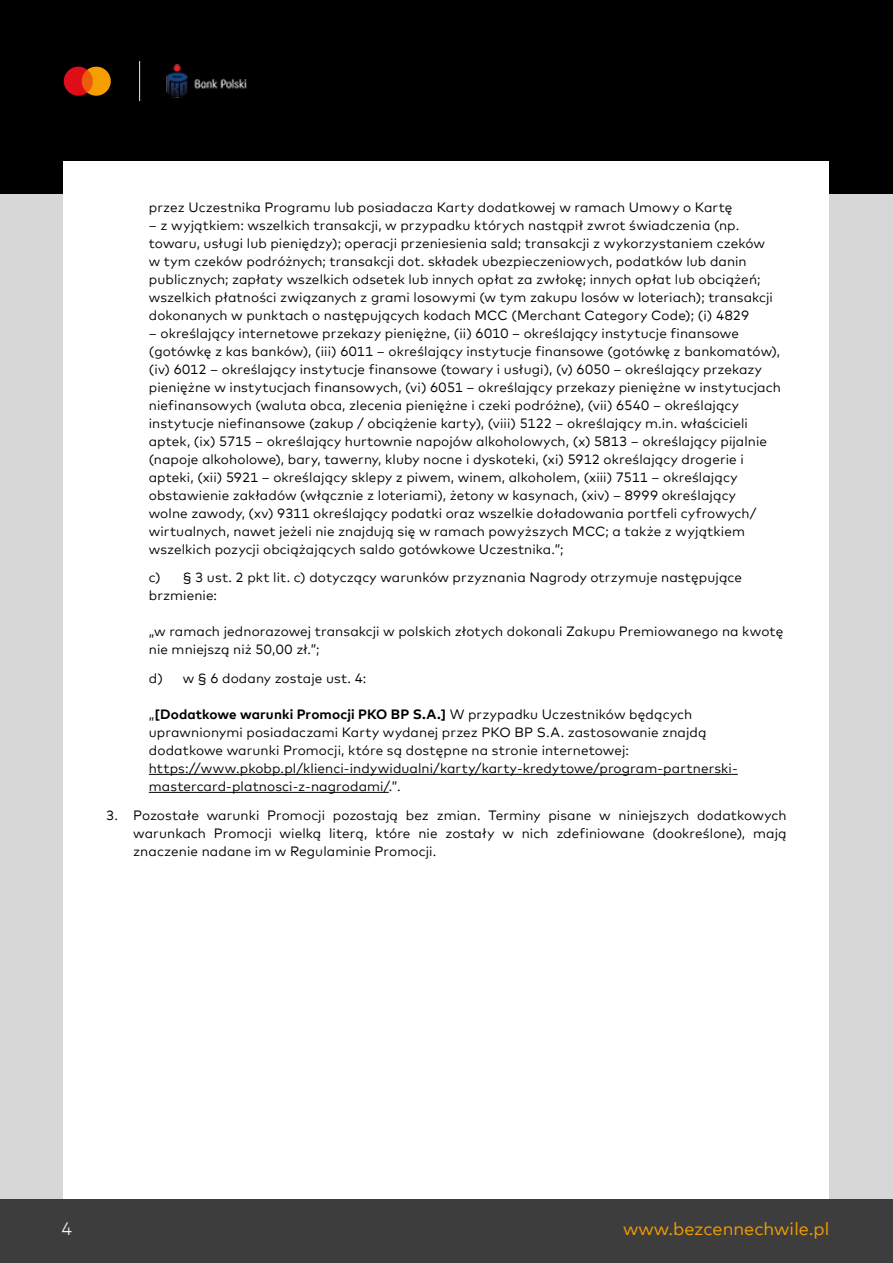
<style>
.page{position:relative;width:893px;height:1263px;background:#fff}
.page>*{position:absolute;margin:0;border:0;box-sizing:border-box;transform-origin:0 0}
.t1{font:18px "Mark Offc For MC";color:#f69e00}
.t2{font:300 18px "Mark Offc For MC";color:#fff}
.t3{font:13.5px/18px "Mark Offc For MC";letter-spacing:.01em;color:#000}
.s1{font-weight:700}
</style>
<div class="page">
<div style="left:0;top:162px;width:893px;height:1037px;background:#d8d7d7"></div>
<div style="left:0;top:0;width:893px;height:193px;background:#000"></div>
<div style="left:64px;top:162px;width:765px;height:1037px;background:#fff"></div>
<div style="left:0;top:1199px;width:893px;height:64px;background:#3d3d3d"></div>
<svg style="left:64px;top:67px;width:47px;height:29px"></svg>
<hr style="left:149px;top:774px;width:589px;height:1px;background:#000">
<hr style="left:149px;top:792px;width:240px;height:1px;background:#000">
<img style="left:139px;top:62px;width:108px;height:38px">
<p class="t3" style="left:149px;top:197px;width:585px">przez Uczestnika Programu lub posiadacza Karty dodatkowej w ramach Umowy o Kartę</p>
<p class="t3" style="left:149px;top:215px;width:626px">– z wyjątkiem: wszelkich transakcji, w przypadku których nastąpił zwrot świadczenia (np. towaru, usługi lub pieniędzy); operacji przeniesienia sald; transakcji z wykorzystaniem czeków w tym czeków podróżnych; transakcji dot. składek ubezpieczeniowych, podatków lub danin publicznych; zapłaty wszelkich odsetek lub innych opłat za zwłokę; innych opłat lub obciążeń; wszelkich płatności związanych z grami losowymi (w tym zakupu losów w loteriach); transakcji dokonanych w punktach o następujących kodach MCC (Merchant Category Code); (i) 4829</p>
<p class="t3" style="left:149px;top:323px;width:633px">– określający internetowe przekazy pieniężne, (ii) 6010 – określający instytucje finansowe (gotówkę z kas banków), (iii) 6011 – określający instytucje finansowe (gotówkę z bankomatów), (iv) 6012 – określający instytucje finansowe (towary i usługi), (v) 6050 – określający przekazy pieniężne w instytucjach finansowych, (vi) 6051 – określający przekazy pieniężne w instytucjach niefinansowych (waluta obca, zlecenia pieniężne i czeki podróżne), (vii) 6540 – określający instytucje niefinansowe (zakup / obciążenie karty), (viii) 5122 – określający m.in. właścicieli aptek, (ix) 5715 – określający hurtownie napojów alkoholowych, (x) 5813 – określający pijalnie (napoje alkoholowe), bary, tawerny, kluby nocne i dyskoteki, (xi) 5912 określający drogerie i apteki, (xii) 5921 – określający sklepy z piwem, winem, alkoholem, (xiii) 7511 – określający obstawienie zakładów (włącznie z loteriami), żetony w kasynach, (xiv) – 8999 określający<br>wolne zawody, (xv) 9311 określający podatki oraz wszelkie doładowania portfeli cyfrowych/ wirtualnych, nawet jeżeli nie znajdują się w ramach powyższych MCC; a także z wyjątkiem wszelkich pozycji obciążających saldo gotówkowe Uczestnika.”;</p>
<p class="t3" style="left:149px;top:567px;width:595px">c) § 3 ust. 2 pkt lit. c) dotyczący warunków przyznania Nagrody otrzymuje następujące brzmienie:</p>
<p class="t3" style="left:149px;top:621px;width:636px">„w ramach jednorazowej transakcji w polskich złotych dokonali Zakupu Premiowanego na kwotę nie mniejszą niż 50,00 zł.”;</p>
<p class="t3" style="left:149px;top:668px;width:219px">d) w § 6 dodany zostaje ust. 4:</p>
<p class="t3" style="left:149px;top:704px;width:590px">„<span class="s1">[Dodatkowe warunki Promocji PKO BP S.A.]</span> W przypadku Uczestników będących uprawnionymi posiadaczami Karty wydanej przez PKO BP S.A. zastosowanie znajdą dodatkowe warunki Promocji, które są dostępne na stronie internetowej: https://www.pkobp.pl/klienci-indywidualni/karty/karty-kredytowe/program-partnerski&shy;mastercard-platnosci-z-nagrodami/.”.</p>
<p class="t3" style="left:133px;top:805px;width:655px;text-align:justify;text-indent:-27px">3. Pozostałe warunki Promocji pozostają bez zmian. Terminy pisane w niniejszych dodatkowych warunkach Promocji wielką literą, które nie zostały w nich zdefiniowane (dookreślone), mają znaczenie nadane im w Regulaminie Promocji.</p>
<h1 class="t2" style="left:62px;top:1215px;width:12px">4</h1>
<h1 class="t1" style="left:623px;top:1215px;width:208px">www.bezcennechwile.pl</h1>
</div>
